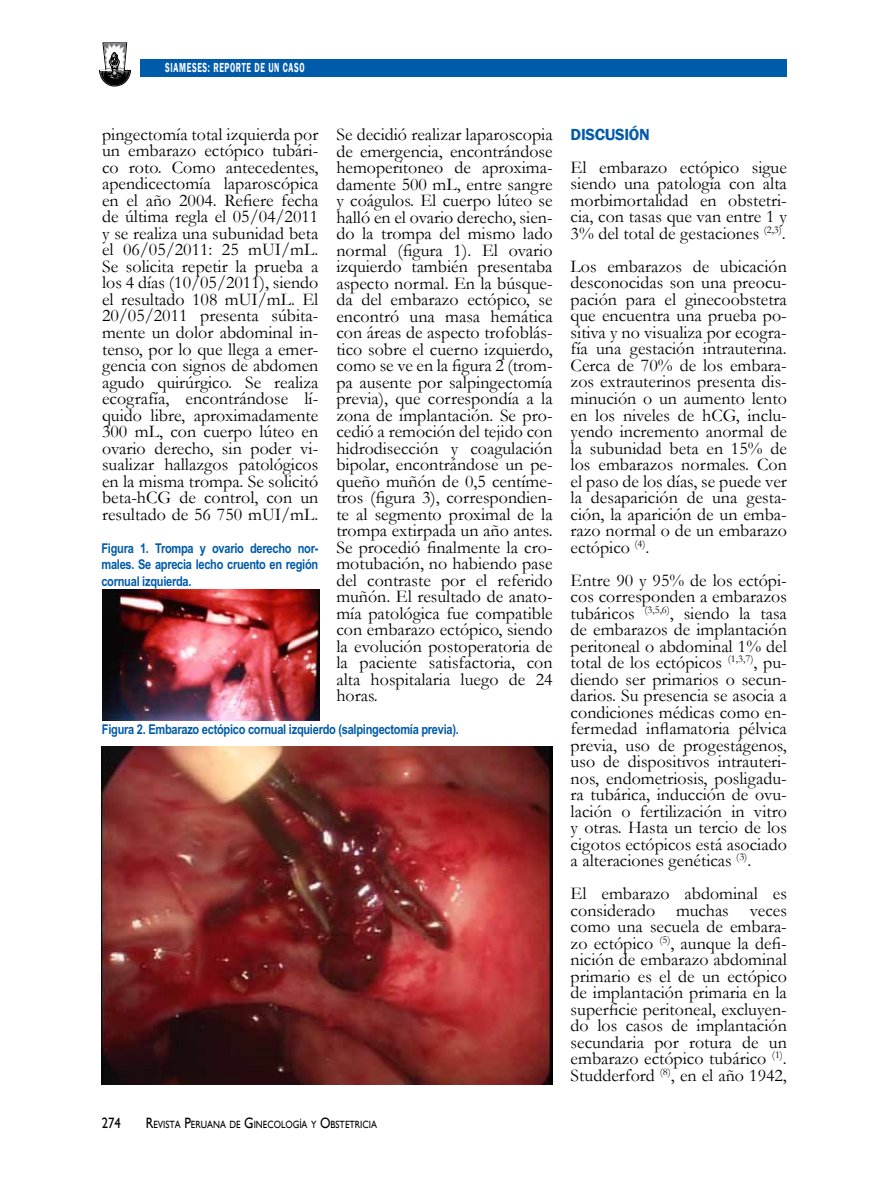
<style>
.page{position:relative;width:872px;height:1191px;background:#fff}
.page>*{position:absolute;margin:0;border:0;box-sizing:border-box;transform-origin:0 0}
.t1{font:18px/16.5px "Garamond";color:#000;text-align:justify}
.t2{font:600 16.5px "Franklin Gothic";color:#005baa}
.t3{font:15px "Gill Sans";color:#000;scale:.85 1}
.t4{font:700 13.5px/16.5px "Arial Narrow";letter-spacing:-.02em;color:#005baa;text-align:justify}
.t5{font:600 13.5px "Franklin Gothic";letter-spacing:.08em;color:#fff;scale:.6 1}
.t6{font:10.5px "Gill Sans";color:#000;scale:.85 1}
.s1{font-size:15px}
</style>
<div class="page">
<div style="left:140px;top:60px;width:647px;height:17px;background:#005baa"></div>
<svg style="left:99px;top:43px;width:32px;height:43px"></svg>
<img style="left:102px;top:590px;width:217px;height:131px">
<img style="left:102px;top:746px;width:451px;height:338px">
<p class="t5" style="left:165px;top:59px;width:234px">SIAMESES: REPORTE DE UN CASO</p>
<p class="t1" style="left:102px;top:125px;width:218px">pingectomía total izquierda por un embarazo ectópico tubári&shy;co roto. Como antecedentes, apendicectomía laparoscópica en el año 2004. Refiere fecha de última regla el 05/04/2011 y se realiza una subunidad beta el 06/05/2011: 25 mUI/mL.<br>Se solicita repetir la prueba a los 4 días (10/05/2011), siendo el resultado 108 mUI/mL. El 20/05/2011 presenta súbita&shy;mente un dolor abdominal in&shy;tenso, por lo que llega a emer&shy;gencia con signos de abdomen agudo quirúrgico. Se realiza ecografía, encontrándose lí&shy;quido libre, aproximadamente 300 mL, con cuerpo lúteo en ovario derecho, sin poder vi&shy;sualizar hallazgos patológicos en la misma trompa. Se solicitó beta-hCG de control, con un resultado de 56 750 mUI/mL.</p>
<p class="t1" style="left:336px;top:126px;width:218px">Se decidió realizar laparoscopia de emergencia, encontrándose hemoperitoneo de aproxima&shy;damente 500 mL, entre sangre y coágulos. El cuerpo lúteo se halló en el ovario derecho, sien&shy;do la trompa del mismo lado normal (figura 1). El ovario izquierdo también presentaba aspecto normal. En la búsque&shy;da del embarazo ectópico, se encontró una masa hemática con áreas de aspecto trofoblás&shy;tico sobre el cuerno izquierdo, como se ve en la figura 2 (trom&shy;pa ausente por salpingectomía previa), que correspondía a la zona de implantación. Se pro&shy;cedió a remoción del tejido con hidrodisección y coagulación bipolar, encontrándose un pe&shy;queño muñón de 0,5 centíme&shy;tros (figura 3), correspondien&shy;te al segmento proximal de la trompa extirpada un año antes.<br>Se procedió finalmente la cro&shy;motubación, no habiendo pase del contraste por el referido muñón. El resultado de anato&shy;mía patológica fue compatible con embarazo ectópico, siendo la evolución postoperatoria de la paciente satisfactoria, con alta hospitalaria luego de 24 horas.</p>
<p class="t2" style="left:570px;top:124px;width:81px">DISCUSIÓN</p>
<p class="t1" style="left:570px;top:158px;width:218px">El embarazo ectópico sigue siendo una patología con alta morbimortalidad en obstetri&shy;cia, con tasas que van entre 1 y 3% del total de gestaciones <sup>(2,3)</sup>.</p>
<p class="t1" style="left:570px;top:257px;width:218px">Los embarazos de ubicación desconocidas son una preocu&shy;pación para el ginecoobstetra que encuentra una prueba po&shy;sitiva y no visualiza por ecogra&shy;fía una gestación intrauterina.<br>Cerca de 70% de los embara&shy;zos extrauterinos presenta dis&shy;minución o un aumento lento en los niveles de hCG, inclu&shy;yendo incremento anormal de la subunidad beta en 15% de los embarazos normales. Con el paso de los días, se puede ver la desaparición de una gesta&shy;ción, la aparición de un emba&shy;razo normal o de un embarazo ectópico <sup>(4)</sup>.</p>
<p class="t1" style="left:570px;top:571px;width:218px">Entre 90 y 95% de los ectópi&shy;cos corresponden a embarazos tubáricos <sup>(3,5,6)</sup>, siendo la tasa de embarazos de implantación peritoneal o abdominal 1% del total de los ectópicos <sup>(1,3,7)</sup>, pu&shy;diendo ser primarios o secun&shy;darios. Su presencia se asocia a condiciones médicas como en&shy;fermedad inflamatoria pélvica previa, uso de progestágenos, uso de dispositivos intrauteri&shy;nos, endometriosis, posligadu&shy;ra tubárica, inducción de ovu&shy;lación o fertilización in vitro y otras. Hasta un tercio de los cigotos ectópicos está asociado a alteraciones genéticas <sup>(3)</sup>.</p>
<p class="t1" style="left:570px;top:884px;width:218px">El embarazo abdominal es considerado muchas veces como una secuela de embara&shy;zo ectópico <sup>(5)</sup>, aunque la defi&shy;nición de embarazo abdominal primario es el de un ectópico de implantación primaria en la superficie peritoneal, excluyen&shy;do los casos de implantación secundaria por rotura de un embarazo ectópico tubárico <sup>(1)</sup>.<br>Studderford <sup>(8)</sup>, en el año 1942,</p>
<p class="t4" style="left:101px;top:539px;width:218px">Figura 1. Trompa y ovario derecho nor&shy;males. Se aprecia lecho cruento en región cornual izquierda.</p>
<p class="t4" style="left:102px;top:721px;width:358px">Figura 2. Embarazo ectópico cornual izquierdo (salpingectomía previa).</p>
<p class="t3" style="left:102px;top:1114px;width:24px">274</p>
<p class="t6" style="left:146px;top:1118px;width:274px"><span class="s1">R</span>EVISTA <span class="s1">P</span>ERUANA DE <span class="s1">G</span>INECOLOGÍA Y <span class="s1">O</span>BSTETRICIA</p>
</div>
